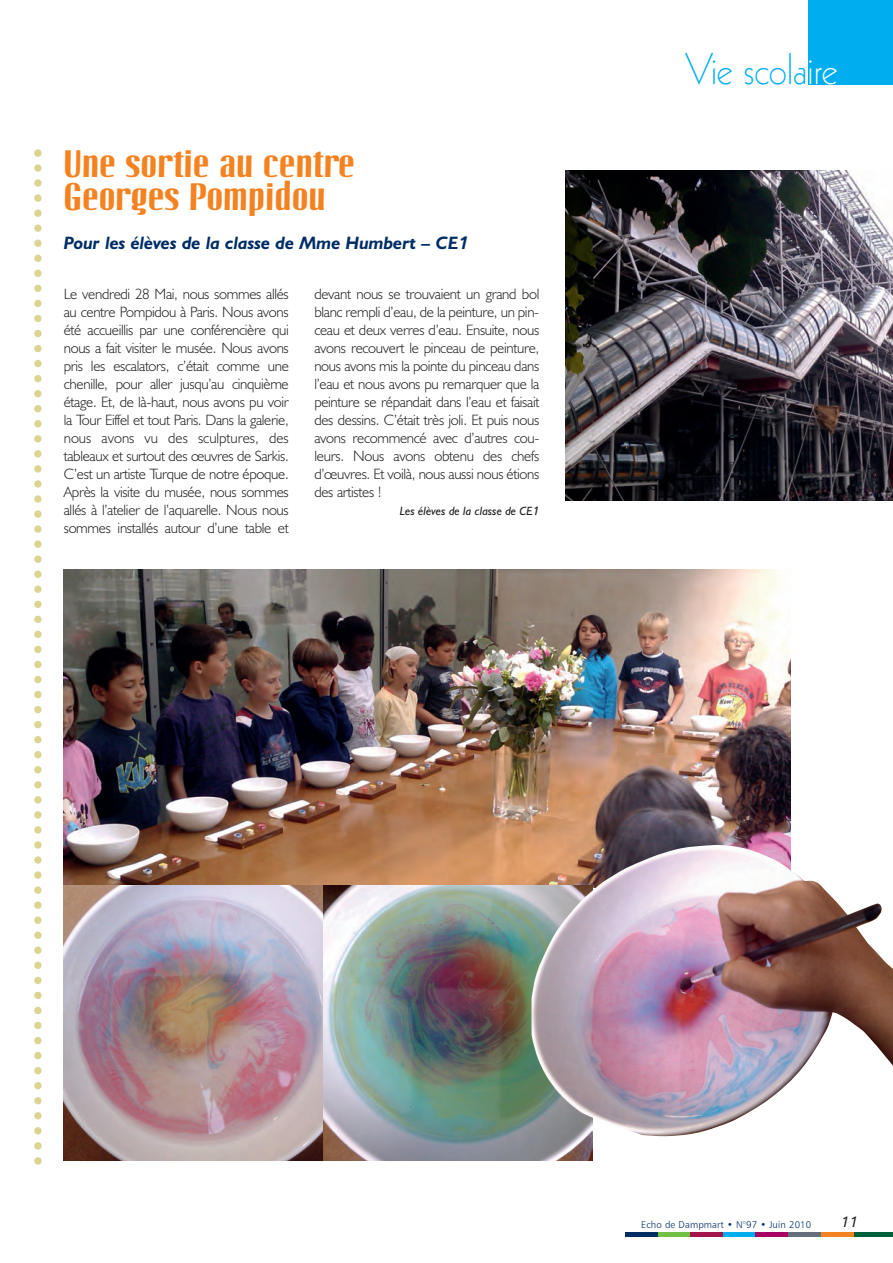
<style>
.page{position:relative;width:893px;height:1263px;background:#fff}
.page>*{position:absolute;margin:0;border:0;box-sizing:border-box;transform-origin:0 0}
.t1{font:300 43.05px "Kabel";color:#00aeef;scale:.95 1}
.t2{font:700 37.5px/33px "Linotype Octane";color:#f58220}
.t3{font:italic 700 18px "Humanist 521 BT";color:#002d66}
.t4{font:300 15px/18px "Humanist 521 BT";letter-spacing:-.02em;color:#231f20;text-align:justify}
.t5{font:italic 12px "Humanist 521 BT";color:#231f20}
.t6{font:9.75px "Humanist 777 BT Light B";letter-spacing:.01em;color:#002d66}
.s1{font-family:"Frutiger"}
.s2{color:#fff}
.s3{font-family:"Humanist 777 BT Italic B";font-size:15px;color:#fff}
.s4{font-family:"Humanist 777 BT Italic B";font-size:15px;color:#231f20}
</style>
<div class="page">
<hr style="left:625px;top:1233px;width:32px;height:4px;background:#002d66">
<hr style="left:658px;top:1233px;width:32px;height:4px;background:#71bf44">
<hr style="left:690px;top:1233px;width:33px;height:4px;background:#a5154b">
<hr style="left:723px;top:1233px;width:33px;height:4px;background:#00aeef">
<hr style="left:756px;top:1233px;width:32px;height:4px;background:#a70164">
<hr style="left:788px;top:1233px;width:33px;height:4px;background:#646d7c">
<hr style="left:821px;top:1233px;width:33px;height:4px;background:#f58220">
<hr style="left:854px;top:1233px;width:39px;height:4px;background:#016139">
<svg style="left:34px;top:149px;width:8px;height:1016px"></svg>
<img style="left:64px;top:569px;width:727px;height:316px">
<img style="left:566px;top:170px;width:327px;height:331px">
<img style="left:64px;top:885px;width:259px;height:276px">
<img style="left:323px;top:885px;width:269px;height:276px">
<div style="left:808px;top:0;width:85px;height:85px;background:#00aeef"></div>
<img style="left:531px;top:844px;width:362px;height:292px">
<h2 class="t2" style="left:64px;top:148px;width:293px">Une sortie au centre<br>Georges Pompidou</h2>
<p class="t3" style="left:64px;top:237px;width:406px">Pour les élèves de la classe de Mme Humbert – CE<span class="s1">1</span></p>
<p class="t4" style="left:64px;top:287px;width:227px">Le vendredi 28 Mai, nous sommes allés au centre Pompidou à Paris. Nous avons été accueillis par une conférencière qui nous a fait visiter le musée. Nous avons pris les escalators, c’était comme une chenille, pour aller jusqu’au cinquième étage. Et, de là-haut, nous avons pu voir la Tour Eiffel et tout Paris. Dans la galerie, nous avons vu des sculptures, des tableaux et surtout des œuvres de Sarkis.<br>C’est un artiste Turque de notre époque.<br>Après la visite du musée, nous sommes allés à l’atelier de l’aquarelle. Nous nous sommes installés autour d’une table et</p>
<p class="t4" style="left:314px;top:287px;width:227px">devant nous se trouvaient un grand bol blanc rempli d’eau, de la peinture, un pin&shy;ceau et deux verres d’eau. Ensuite, nous avons recouvert le pinceau de peinture, nous avons mis la pointe du pinceau dans l’eau et nous avons pu remarquer que la peinture se répandait dans l’eau et faisait des dessins. C’était très joli. Et puis nous avons recommencé avec d’autres cou&shy;leurs. Nous avons obtenu des chefs d’œuvres. Et voilà, nous aussi nous étions des artistes !</p>
<p class="t5" style="left:400px;top:507px;width:141px">Les élèves de la classe de CE<span class="s1">1</span></p>
<h1 class="t1" style="left:685px;top:53px;width:162px">Vie scola<span class="s2">ire</span></h1>
<p class="t6" style="left:641px;top:1220px;width:219px">Echo de Dampmart • N°97 • Juin 2010 <span class="s3">11</span><span class="s4">11</span></p>
</div>
